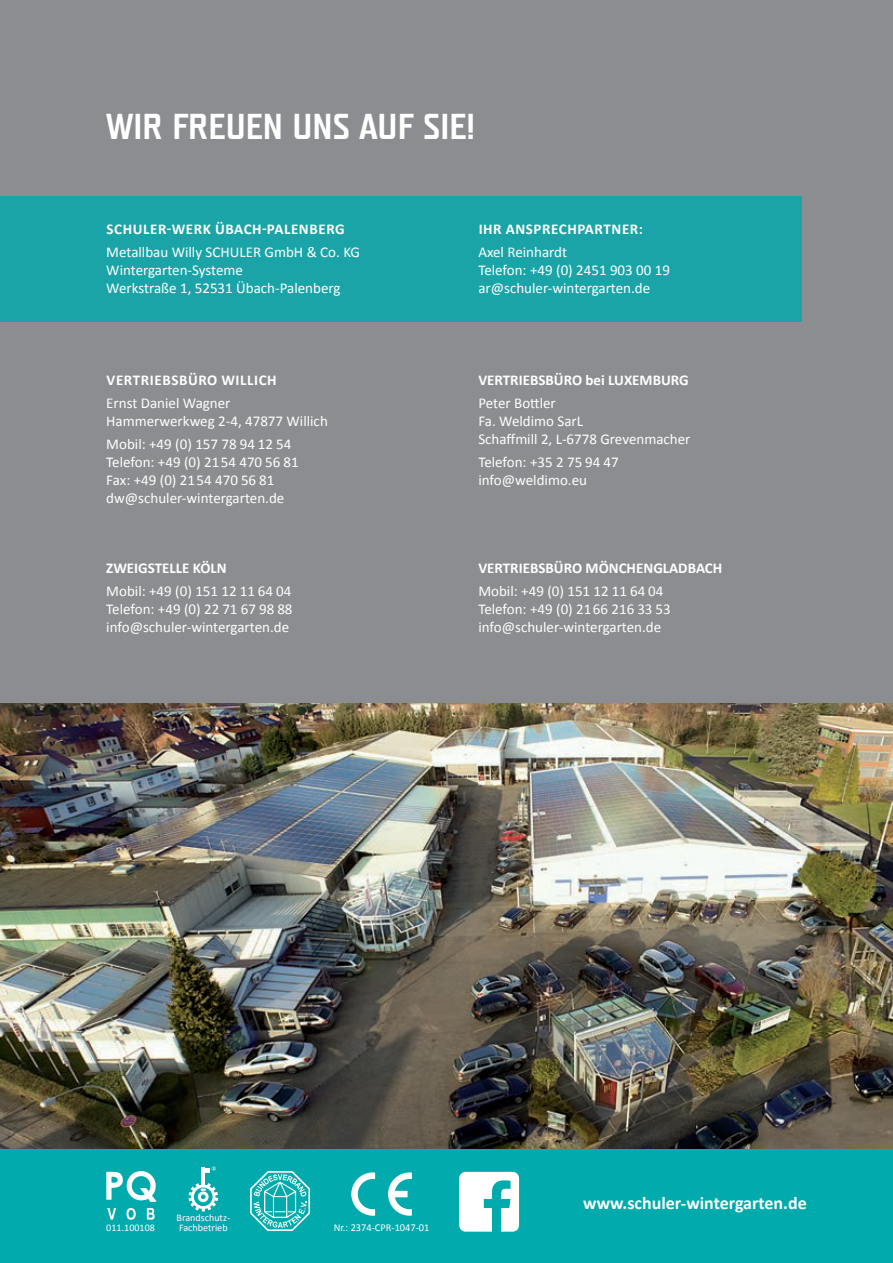
<style>
.page{position:relative;width:893px;height:1263px;background:#8b8d90}
.page>*{position:absolute;margin:0;border:0;box-sizing:border-box;transform-origin:0 0}
.t1{font:68.4px "Font Awesome 5 Brands";color:#fff}
.t2{font:36px "Teuton Fett";color:#fff}
.t3{font:700 18px "Calibri";color:#fff}
.t4{font:15px/18px "Calibri";color:#fff}
.t5{font:700 15px "Calibri";color:#fff}
.t6{font:700 15px "Calibri";letter-spacing:.04em;color:#fff}
.t7{font:10.5px "Calibri";color:#fff}
.t8{font:10.05px/10.1px "Calibri";color:#fff}
</style>
<div class="page">
<img style="left:0;top:704px;width:893px;height:446px">
<div style="left:0;top:1150px;width:893px;height:113px;background:#00aaad"></div>
<div style="left:0;top:196px;width:802px;height:126px;background:#1ba4a7"></div>
<svg style="left:106px;top:1171px;width:51px;height:49px"></svg>
<hr style="left:202px;top:1167px;width:3px;height:19px;background:#fff">
<svg style="left:206px;top:1166px;width:10px;height:6px"></svg>
<svg style="left:188px;top:1183px;width:30px;height:28px"></svg>
<svg style="left:250px;top:1171px;width:60px;height:60px"></svg>
<svg style="left:351px;top:1172px;width:24px;height:44px"></svg>
<svg style="left:388px;top:1172px;width:24px;height:44px"></svg>
<h2 class="t2" style="left:106px;top:108px;width:370px">WIR FREUEN UNS AUF SIE!</h2>
<p class="t6" style="left:107px;top:220px;width:240px">SCHULER-WERK ÜBACH-PALENBERG</p>
<p class="t4" style="left:106px;top:243px;width:255px">Metallbau Willy SCHULER GmbH &amp; Co. KG<br>Wintergarten-Systeme<br>Werkstraße 1, 52531 Übach-Palenberg</p>
<p class="t6" style="left:107px;top:371px;width:172px">VERTRIEBSBÜRO WILLICH</p>
<p class="t4" style="left:106px;top:394px;width:223px">Ernst Daniel Wagner<br>Hammerwerkweg 2-4, 47877 Willich</p>
<p class="t4" style="left:106px;top:435px;width:194px">Mobil: +49 (0) 157 78 94 12 54<br>Telefon: +49 (0) 2154 470 56 81<br>Fax: +49 (0) 2154 470 56 81 dw@schuler-wintergarten.de</p>
<p class="t5" style="left:106px;top:558px;width:122px">ZWEIGSTELLE KÖLN</p>
<p class="t4" style="left:106px;top:581px;width:188px;text-align:justify">Mobil: +49 (0) 151 12 11 64 04<br>Telefon: +49 (0) 22 71 67 98 88 info@schuler-wintergarten.de</p>
<p class="t6" style="left:479px;top:220px;width:166px">IHR ANSPRECHPARTNER:</p>
<p class="t4" style="left:478px;top:243px;width:193px">Axel Reinhardt<br>Telefon: +49 (0) 2451 903 00 19 ar@schuler-wintergarten.de</p>
<p class="t5" style="left:478px;top:371px;width:212px">VERTRIEBSBÜRO bei LUXEMBURG</p>
<p class="t4" style="left:478px;top:394px;width:214px">Peter Bottler<br>Fa. Weldimo SarL<br>Schaffmill 2, L-6778 Grevenmacher</p>
<p class="t4" style="left:478px;top:453px;width:142px">Telefon: +35 2 75 94 47 info@weldimo.eu</p>
<p class="t5" style="left:478px;top:558px;width:245px">VERTRIEBSBÜRO MÖNCHENGLADBACH</p>
<p class="t4" style="left:478px;top:581px;width:194px">Mobil: +49 (0) 151 12 11 64 04<br>Telefon: +49 (0) 2166 216 33 53 info@schuler-wintergarten.de</p>
<p class="t8" style="left:106px;top:1222px;width:50px">011.100108</p>
<p class="t8" style="left:177px;top:1212px;width:54px">Brandschutz-<br>Fachbetrieb</p>
<p class="t7" style="left:334px;top:1221px;width:97px">Nr.: 2374-CPR-1047-01</p>
<h1 class="t1" style="left:459px;top:1167px;width:61px">□□❑◆</h1>
<p class="t3" style="left:583px;top:1192px;width:225px">www.schuler-wintergarten.de</p>
</div>
